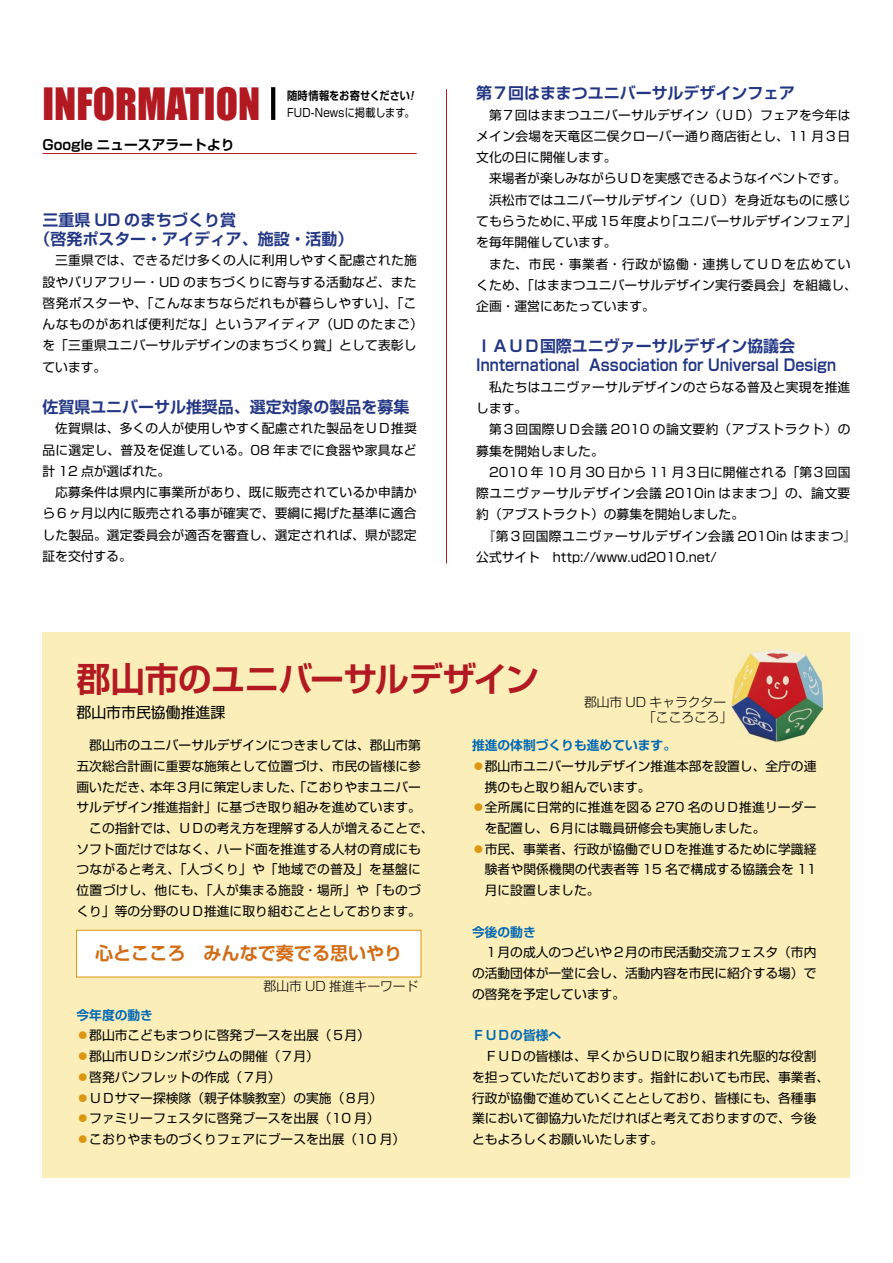
<style>
.page{position:relative;width:893px;height:1263px;background:#fff}
.page>*{position:absolute;margin:0;border:0;box-sizing:border-box;transform-origin:0 0}
.t1{font:40.95px "Impact";color:#b21920}
.t2{font:700 34.05px "Shin Go Pr 6 N De";letter-spacing:-.025em;color:#b21920}
.t3{font:700 18px "Shin Go Pr 6 N De";color:#d16c15}
.t4{font:700 15.9px/19.2px "Shin Go Pr 6 N De";color:#223684}
.t5{font:14.85px "Shin Go Pr 6 N";color:#000}
.t6{font:700 13.8px "Shin Go Pr 6 N De";color:#000}
.t7{font:12.75px/20.7px "Shin Go Pr 6 N";color:#000;text-align:justify}
.t8{font:12.75px/21.3px "Shin Go Pr 6 N";letter-spacing:.02em;color:#000}
.t9{font:12.75px "Shin Go Pr 6 N";letter-spacing:.04em;color:#000}
.t10{font:12.75px/21.3px "Shin Go Pr 6 N";letter-spacing:.035em;color:#000}
.t11{font:700 12.75px "Shin Go Pr 6 N De";color:#0068b3}
.t12{font:300 12.75px/15.9px "Shin Go Pr 6 N";color:#000}
.t13{font:12.75px "Shin Go Pr 6 N";letter-spacing:.06em;color:#000}
.t14{font:11.55px "Shin Go Pr 6 N";letter-spacing:.01em;color:#000;scale:.89 1}
.t15{font:700 11.55px "Shin Go Pr 6 N De";letter-spacing:.01em;color:#000;scale:.89 1}
.s1{color:#dd960f}
</style>
<div class="page">
<div style="left:43px;top:632px;width:807px;height:546px;background:#fbeeb8"></div>
<svg style="left:271px;top:87px;width:4px;height:33px"></svg>
<hr style="left:446px;top:89px;width:1px;height:474px;background:#b21920">
<hr style="left:43px;top:153px;width:374px;height:1px;background:#b21920">
<img style="left:731px;top:649px;width:92px;height:92px">
<div style="left:77px;top:930px;width:344px;height:47px;background:#fff"></div>
<h1 class="t1" style="left:43px;top:78px;width:219px">INFORMATION</h1>
<p class="t6" style="left:43px;top:134px;width:194px">Google ニュースアラートより</p>
<p class="t15" style="left:287px;top:86px;width:144px">随時情報をお寄せください!</p>
<p class="t14" style="left:287px;top:104px;width:145px">FUD-Newsに掲載します。</p>
<p class="t4" style="left:35px;top:209px;width:320px;text-indent:8px">三重県 UD のまちづくり賞<br>（啓発ポスター・アイディア、施設・活動）</p>
<p class="t8" style="left:43px;top:249px;width:382px;text-indent:13px">三重県では、できるだけ多くの人に利用しやすく配慮された施設やバリアフリー・UD のまちづくりに寄与する活動など、また啓発ポスターや、「こんなまちならだれもが暮らしやすい」、「こんなものがあれば便利だな」というアイディア（UD のたまご）を「三重県ユニバーサルデザインのまちづくり賞」として表彰しています。</p>
<p class="t4" style="left:43px;top:396px;width:368px">佐賀県ユニバーサル推奨品、選定対象の製品を募集</p>
<p class="t7" style="left:43px;top:417px;width:376px;line-height:21.3px;text-indent:13px">佐賀県は、多くの人が使用しやすく配慮された製品をＵＤ推奨品に選定し、普及を促進している。08 年までに食器や家具など計 12 点が選ばれた。</p>
<p class="t7" style="left:43px;top:481px;width:376px;line-height:21.3px;text-indent:13px">応募条件は県内に事業所があり、既に販売されているか申請から６ヶ月以内に販売される事が確実で、要綱に掲げた基準に適合した製品。選定委員会が適否を審査し、選定されれば、県が認定証を交付する。</p>
<p class="t4" style="left:476px;top:83px;width:320px">第７回はままつユニバーサルデザインフェア</p>
<p class="t7" style="left:476px;top:103px;width:376px;line-height:21.3px;text-indent:13px">第７回はままつユニバーサルデザイン（ＵＤ）フェアを今年はメイン会場を天竜区二俣クローバー通り商店街とし、11 月３日文化の日に開催します。</p>
<p class="t7" style="left:489px;top:167px;width:359px">来場者が楽しみながらＵＤを実感できるようなイベントです。</p>
<p class="t7" style="left:489px;top:189px;width:363px">浜松市ではユニバーサルデザイン（ＵＤ）を身近なものに感じ</p>
<p class="t7" style="left:476px;top:210px;width:382px">てもらうために、平成 15 年度より「ユニバーサルデザインフェア」</p>
<p class="t7" style="left:476px;top:231px;width:142px">を毎年開催しています。</p>
<p class="t13" style="left:489px;top:253px;width:363px">また、市民・事業者・行政が協働・連携してＵＤを広めてい</p>
<p class="t7" style="left:476px;top:274px;width:382px">くため、「はままつユニバーサルデザイン実行委員会」を組織し、</p>
<p class="t7" style="left:476px;top:295px;width:180px">企画・運営にあたっています。</p>
<p class="t4" style="left:476px;top:336px;width:361px">ＩＡＵＤ国際ユニヴァーサルデザイン協議会<br>Innternational Association for Universal Design</p>
<p class="t7" style="left:476px;top:375px;width:376px;line-height:21.3px;text-indent:13px">私たちはユニヴァーサルデザインのさらなる普及と実現を推進します。</p>
<p class="t10" style="left:476px;top:418px;width:376px;text-indent:13px">第３回国際ＵＤ会議 2010 の論文要約（アブストラクト）の募集を開始しました。</p>
<p class="t7" style="left:489px;top:461px;width:363px">2010 年 10 月 30 日から 11 月３日に開催される「第３回国</p>
<p class="t9" style="left:476px;top:483px;width:376px">際ユニヴァーサルデザイン会議 2010in はままつ」の、論文要</p>
<p class="t7" style="left:476px;top:503px;width:269px">約（アブストラクト）の募集を開始しました。</p>
<p class="t9" style="left:483px;top:525px;width:376px">『第３回国際ユニヴァーサルデザイン会議 2010in はままつ』</p>
<p class="t7" style="left:476px;top:546px;width:242px">公式サイト　http://www.ud2010.net/</p>
<h2 class="t2" style="left:77px;top:651px;width:464px">郡山市のユニバーサルデザイン</h2>
<p class="t5" style="left:77px;top:700px;width:150px">郡山市市民協働推進課</p>
<p class="t12" style="left:643px;top:692px;width:91px;text-indent:-59px">郡山市 UD キャラクター「こころころ」</p>
<p class="t7" style="left:77px;top:734px;width:359px;text-align:left">　郡山市のユニバーサルデザインにつきましては、郡山市第五次総合計画に重要な施策として位置づけ、市民の皆様に参画いただき、本年３月に策定しました、「こおりやまユニバーサルデザイン推進指針」に基づき取り組みを進めています。　この指針では、ＵＤの考え方を理解する人が増えることで、ソフト面だけではなく、ハード面を推進する人材の育成にもつながると考え、「人づくり」や「地域での普及」を基盤に位置づけし、他にも、「人が集まる施設・場所」や「ものづくり」等の分野のＵＤ推進に取り組むこととしております。</p>
<h3 class="t3" style="left:95px;top:939px;width:309px">心とこころ　みんなで奏でる思いやり</h3>
<p class="t12" style="left:264px;top:977px;width:156px">郡山市 UD 推進キーワード</p>
<p class="t11" style="left:77px;top:1004px;width:78px">今年度の動き</p>
<p class="t7" style="left:77px;top:1024px;width:337px;text-align:left"><span class="s1">⃝</span>郡山市こどもまつりに啓発ブースを出展（５月）<br><span class="s1">⃝</span>郡山市ＵＤシンポジウムの開催（７月）<br><span class="s1">⃝</span>啓発パンフレットの作成（７月）<br><span class="s1">⃝</span>ＵＤサマー探検隊（親子体験教室）の実施（８月）<br><span class="s1">⃝</span>ファミリーフェスタに啓発ブースを出展（10 月）<br><span class="s1">⃝</span>こおりやまものづくりフェアにブースを出展（10 月）　</p>
<p class="t11" style="left:472px;top:735px;width:206px">推進の体制づくりも進めています。</p>
<p class="t7" style="left:472px;top:755px;width:346px"><span class="s1">⃝</span>郡山市ユニバーサルデザイン推進本部を設置し、全庁の連</p>
<p class="t7" style="left:485px;top:775px;width:167px">携のもと取り組んでいます。</p>
<p class="t7" style="left:472px;top:796px;width:346px"><span class="s1">⃝</span>全所属に日常的に推進を図る 270 名のＵＤ推進リーダー</p>
<p class="t7" style="left:485px;top:817px;width:282px">を配置し、６月には職員研修会も実施しました。</p>
<p class="t7" style="left:472px;top:838px;width:346px"><span class="s1">⃝</span>市民、事業者、行政が協働でＵＤを推進するために学識経</p>
<p class="t7" style="left:485px;top:858px;width:333px">験者や関係機関の代表者等 15 名で構成する協議会を 11</p>
<p class="t7" style="left:485px;top:879px;width:116px">月に設置しました。</p>
<p class="t11" style="left:472px;top:921px;width:65px">今後の動き</p>
<p class="t7" style="left:472px;top:941px;width:346px">　１月の成人のつどいや２月の市民活動交流フェスタ（市内の活動団体が一堂に会し、活動内容を市民に紹介する場）での啓発を予定しています。</p>
<p class="t11" style="left:472px;top:1025px;width:91px">ＦＵＤの皆様へ</p>
<p class="t7" style="left:472px;top:1045px;width:359px;text-align:left">　ＦＵＤの皆様は、早くからＵＤに取り組まれ先駆的な役割を担っていただいております。指針においても市民、事業者、行政が協働で進めていくこととしており、皆様にも、各種事業において御協力いただければと考えておりますので、今後ともよろしくお願いいたします。</p>
</div>
